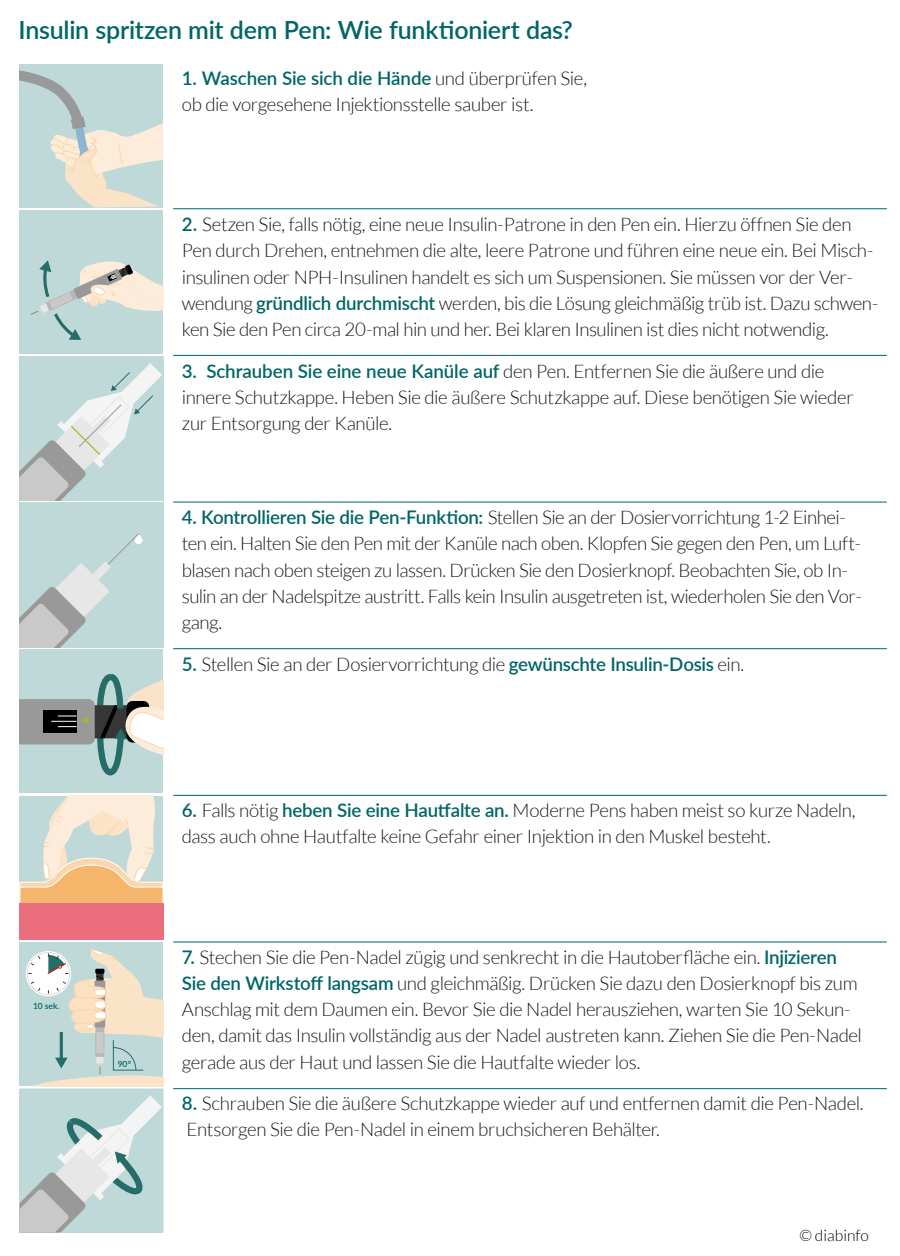
<style>
.page{position:relative;width:900px;height:1256px;background:#fff}
.page>*{position:absolute;margin:0;border:0;box-sizing:border-box;transform-origin:0 0}
.t1{font:600 25px "Lato";letter-spacing:-.01em;color:#066}
.t2{font:300 18.75px/26.2px "Lato";letter-spacing:-.02em;color:#1a171b}
.t3{font:300 15.62px "Lato";color:#000}
.t4{font:600 8.5px "Lato";letter-spacing:-.005em;color:#066}
.s1{font-weight:600;color:#066}
</style>
<div class="page">
<svg style="left:20px;top:795px;width:143px;height:108px;background:#e5d8be"></svg>
<div style="left:20px;top:903px;width:143px;height:36px;background:#ea6e7c"></div>
<hr style="left:173px;top:208px;width:714px;height:1px;background:#066">
<hr style="left:173px;top:501px;width:714px;height:1px;background:#066">
<hr style="left:173px;top:648px;width:714px;height:1px;background:#066">
<hr style="left:173px;top:794px;width:714px;height:1px;background:#066">
<hr style="left:173px;top:941px;width:714px;height:1px;background:#066">
<hr style="left:173px;top:1087px;width:714px;height:1px;background:#066">
<hr style="left:173px;top:355px;width:714px;height:1px;background:#066">
<div style="left:20px;top:503px;width:144px;height:144px;background:#bfd9d9"></div>
<svg style="left:135px;top:534px;width:8px;height:10px"></svg>
<svg style="left:20px;top:533px;width:120px;height:114px"></svg>
<div style="left:20px;top:356px;width:144px;height:144px;background:#bfd9d9"></div>
<svg style="left:20px;top:363px;width:142px;height:137px"></svg>
<div style="left:20px;top:649px;width:143px;height:144px;background:#bfd9d9"></div>
<svg style="left:20px;top:673px;width:143px;height:103px"></svg>
<div style="left:20px;top:942px;width:143px;height:143px;background:#bfd9d9"></div>
<svg style="left:27px;top:949px;width:136px;height:136px"></svg>
<div style="left:20px;top:210px;width:143px;height:144px;background:#bfd9d9"></div>
<svg style="left:30px;top:260px;width:133px;height:80px"></svg>
<svg style="left:20px;top:65px;width:143px;height:142px;background:#ccd9d3"></svg>
<div style="left:20px;top:1088px;width:143px;height:144px;background:#bfd9d9"></div>
<svg style="left:20px;top:1095px;width:142px;height:137px"></svg>
<h1 class="t1" style="left:19px;top:12px;width:556px">Insulin spritzen mit dem Pen: Wie funktioniert das?</h1>
<p class="t2" style="left:182px;top:65px;width:407px"><span class="s1">1. Waschen Sie sich die Hände</span> und überprüfen Sie, ob die vorgesehene Injektionsstelle sauber ist.</p>
<p class="t2" style="left:182px;top:211px;width:698px"><span class="s1">2.</span> Setzen Sie, falls nötig, eine neue Insulin-Patrone in den Pen ein. Hierzu öffnen Sie den Pen durch Drehen, entnehmen die alte, leere Patrone und führen eine neue ein. Bei Misch&shy;insulinen oder NPH-Insulinen handelt es sich um Suspensionen. Sie müssen vor der Ver&shy;wendung <span class="s1">gründlich durchmischt</span> werden, bis die Lösung gleichmäßig trüb ist. Dazu schwen&shy;ken Sie den Pen circa 20-mal hin und her. Bei klaren Insulinen ist dies nicht notwendig.</p>
<p class="t2" style="left:182px;top:358px;width:673px"><span class="s1">3. Schrauben Sie eine neue Kanüle auf</span> den Pen. Entfernen Sie die äußere und die innere Schutzkappe. Heben Sie die äußere Schutzkappe auf. Diese benötigen Sie wieder zur Entsorgung der Kanüle.</p>
<p class="t2" style="left:182px;top:504px;width:682px"><span class="s1">4. Kontrollieren Sie die Pen-Funktion:</span> Stellen Sie an der Dosiervorrichtung 1-2 Einhei&shy;ten ein. Halten Sie den Pen mit der Kanüle nach oben. Klopfen Sie gegen den Pen, um Luft&shy;blasen nach oben steigen zu lassen. Drücken Sie den Dosierknopf. Beobachten Sie, ob In&shy;sulin an der Nadelspitze austritt. Falls kein Insulin ausgetreten ist, wiederholen Sie den Vor&shy;gang.</p>
<p class="t2" style="left:182px;top:650px;width:564px"><span class="s1">5.</span> Stellen Sie an der Dosiervorrichtung die <span class="s1">gewünschte Insulin-Dosis</span> ein.</p>
<p class="t4" style="left:33px;top:999px;width:28px">10 sek.</p>
<p class="t4" style="left:118px;top:1057px;width:15px">90°</p>
<p class="t2" style="left:182px;top:797px;width:675px"><span class="s1">6.</span> Falls nötig <span class="s1">heben Sie eine Hautfalte an.</span> Moderne Pens haben meist so kurze Nadeln, dass auch ohne Hautfalte keine Gefahr einer Injektion in den Muskel besteht.</p>
<p class="t2" style="left:182px;top:943px;width:682px"><span class="s1">7.</span> Stechen Sie die Pen-Nadel zügig und senkrecht in die Hautoberfläche ein. <span class="s1">Injizieren Sie den Wirkstoff langsam</span> und gleichmäßig. Drücken Sie dazu den Dosierknopf bis zum Anschlag mit dem Daumen ein. Bevor Sie die Nadel herausziehen, warten Sie 10 Sekun&shy;den, damit das Insulin vollständig aus der Nadel austreten kann. Ziehen Sie die Pen-Nadel gerade aus der Haut und lassen Sie die Hautfalte wieder los.</p>
<p class="t2" style="left:182px;top:1090px;width:683px"><span class="s1">8.</span> Schrauben Sie die äußere Schutzkappe wieder auf und entfernen damit die Pen-Nadel.<br>Entsorgen Sie die Pen-Nadel in einem bruchsicheren Behälter.</p>
<p class="t3" style="left:799px;top:1226px;width:71px">© diabinfo</p>
</div>
